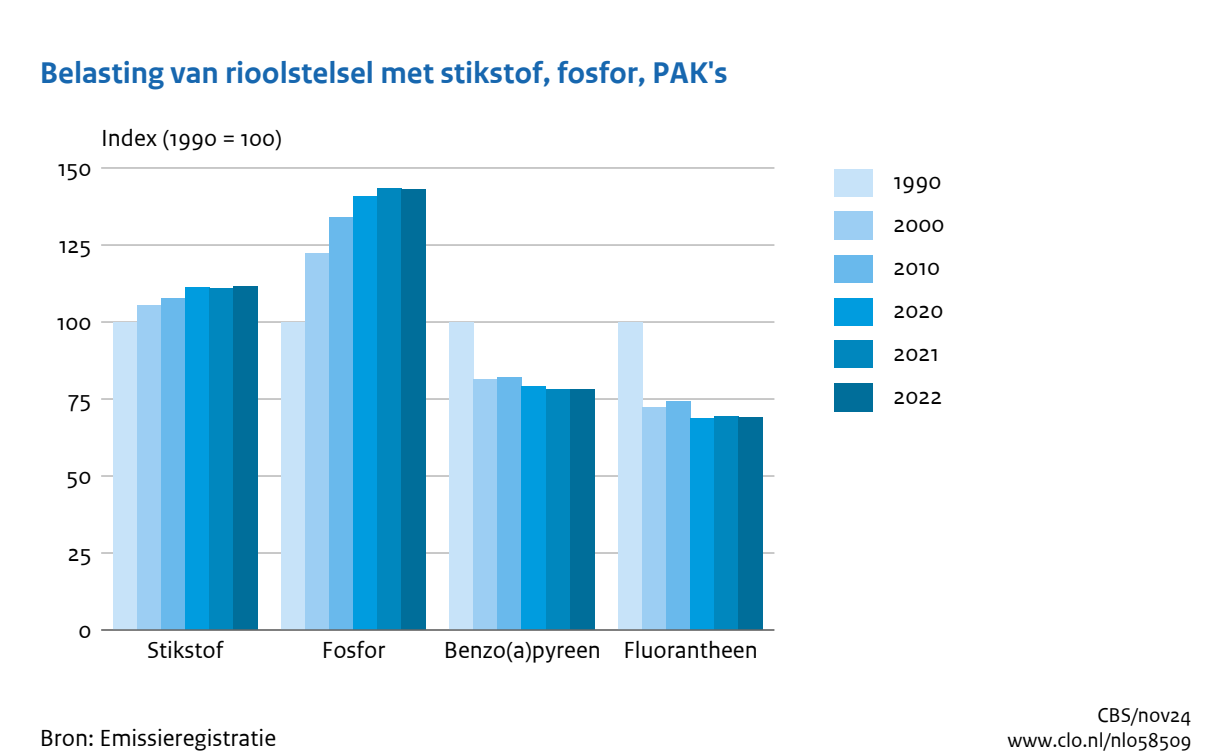
<style>
.page{position:relative;width:1231px;height:756px;background:#fff}
.page>*{position:absolute;margin:0;border:0;box-sizing:border-box;transform-origin:0 0}
.t1{font:700 31.5px "Rijksoverheid Sans Text TT";color:#1767af}
.t2{font:24.5px/43.1px "Rijksoverheid Sans Text TT";color:#000}
.t3{font:21px "Rijksoverheid Sans Text TT";color:#000}
</style>
<div class="page">
<hr style="left:101px;top:552px;width:673px;height:2px;background:#bfbfbf">
<hr style="left:101px;top:475px;width:673px;height:2px;background:#bfbfbf">
<hr style="left:101px;top:398px;width:673px;height:2px;background:#bfbfbf">
<hr style="left:101px;top:321px;width:673px;height:2px;background:#bfbfbf">
<hr style="left:101px;top:244px;width:673px;height:2px;background:#bfbfbf">
<hr style="left:101px;top:167px;width:673px;height:2px;background:#bfbfbf">
<div style="left:113px;top:322px;width:24px;height:308px;background:#c7e3f9"></div>
<div style="left:281px;top:322px;width:24px;height:308px;background:#c7e3f9"></div>
<div style="left:450px;top:322px;width:24px;height:308px;background:#c7e3f9"></div>
<div style="left:618px;top:322px;width:24px;height:308px;background:#c7e3f9"></div>
<div style="left:137px;top:305px;width:24px;height:325px;background:#9ccef3"></div>
<div style="left:305px;top:254px;width:24px;height:376px;background:#9ccef3"></div>
<div style="left:474px;top:379px;width:24px;height:251px;background:#9ccef3"></div>
<div style="left:642px;top:408px;width:24px;height:222px;background:#9ccef3"></div>
<div style="left:161px;top:298px;width:24px;height:332px;background:#69b9ec"></div>
<div style="left:329px;top:217px;width:24px;height:413px;background:#69b9ec"></div>
<div style="left:498px;top:377px;width:24px;height:253px;background:#69b9ec"></div>
<div style="left:666px;top:402px;width:24px;height:228px;background:#69b9ec"></div>
<div style="left:185px;top:287px;width:24px;height:343px;background:#009cdf"></div>
<div style="left:353px;top:196px;width:25px;height:434px;background:#009cdf"></div>
<div style="left:522px;top:386px;width:24px;height:244px;background:#009cdf"></div>
<div style="left:690px;top:418px;width:24px;height:212px;background:#009cdf"></div>
<div style="left:209px;top:288px;width:24px;height:342px;background:#0087be"></div>
<div style="left:378px;top:188px;width:24px;height:442px;background:#0087be"></div>
<div style="left:546px;top:390px;width:24px;height:240px;background:#0087be"></div>
<div style="left:714px;top:417px;width:24px;height:213px;background:#0087be"></div>
<div style="left:233px;top:286px;width:24px;height:344px;background:#006e9a"></div>
<div style="left:402px;top:189px;width:24px;height:441px;background:#006e9a"></div>
<div style="left:570px;top:390px;width:24px;height:240px;background:#006e9a"></div>
<div style="left:738px;top:418px;width:24px;height:212px;background:#006e9a"></div>
<hr style="left:101px;top:629px;width:673px;height:2px;background:#666">
<div style="left:833px;top:169px;width:39px;height:28px;background:#c7e3f9"></div>
<div style="left:833px;top:212px;width:39px;height:28px;background:#9ccef3"></div>
<div style="left:833px;top:255px;width:39px;height:28px;background:#69b9ec"></div>
<div style="left:833px;top:298px;width:39px;height:28px;background:#009cdf"></div>
<div style="left:833px;top:340px;width:39px;height:28px;background:#0087be"></div>
<div style="left:833px;top:383px;width:39px;height:28px;background:#006e9a"></div>
<p class="t1" style="left:40px;top:55px;width:689px">Belasting van rioolstelsel met stikstof, fosfor, PAK's</p>
<p class="t2" style="left:58px;top:147px;width:35px">150</p>
<p class="t2" style="left:101px;top:117px;width:182px">Index (1990 = 100)</p>
<p class="t2" style="left:59px;top:224px;width:34px">125</p>
<p class="t2" style="left:57px;top:301px;width:36px">100</p>
<p class="t2" style="left:68px;top:378px;width:25px">75</p>
<p class="t2" style="left:67px;top:455px;width:26px">50</p>
<p class="t2" style="left:68px;top:532px;width:25px">25</p>
<p class="t2" style="left:78px;top:609px;width:15px">0</p>
<p class="t2" style="left:147px;top:629px;width:78px">Stikstof</p>
<p class="t2" style="left:322px;top:629px;width:65px">Fosfor</p>
<p class="t2" style="left:444px;top:629px;width:315px">Benzo(a)pyreen Fluorantheen</p>
<p class="t2" style="left:893px;top:160px;width:53px">1990<br>2000<br>2010<br>2020<br>2021<br>2022</p>
<p class="t3" style="left:1097px;top:703px;width:95px">CBS/nov24</p>
<p class="t2" style="left:40px;top:717px;width:238px">Bron: Emissieregistratie</p>
<p class="t3" style="left:1007px;top:728px;width:186px">www.clo.nl/nl058509</p>
</div>
